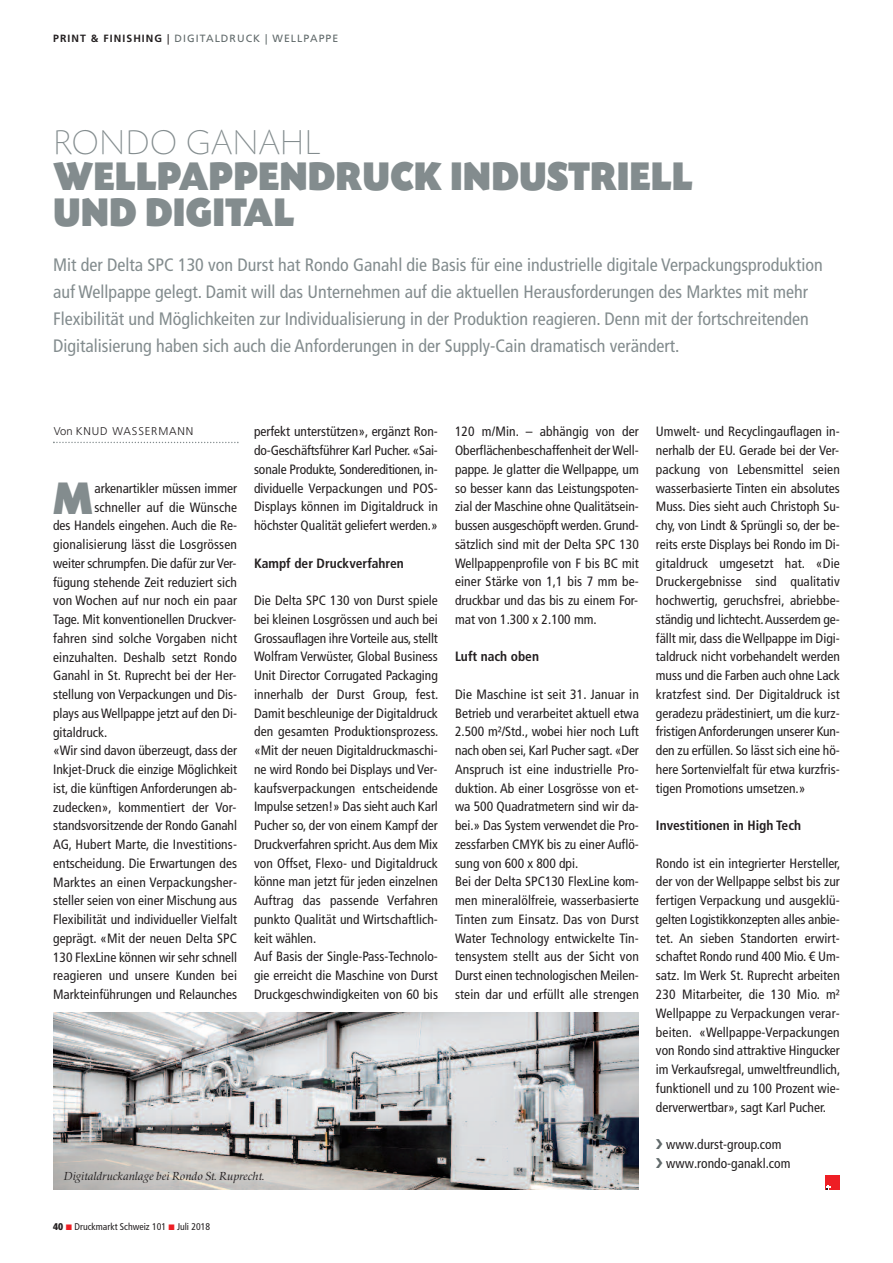
<style>
.page{position:relative;width:893px;height:1263px;background:#fff}
.page>*{position:absolute;margin:0;border:0;box-sizing:border-box;transform-origin:0 0}
.t1{font:48px "Today SB Ultra";color:#838c8e;scale:.9 1}
.t2{font:42px/36px "Today SB Ultra";color:#838c8e;scale:.9 1}
.t3{font:300 expanded 36px "Today SB";color:#838c8e}
.t4{font:condensed 18px/27px "Frutiger LT Std";color:#838c8e}
.t5{font:condensed 13.5px/18.8px "Frutiger LT Std";color:#231f20;text-align:justify}
.t6{font:700 condensed 13.5px "Frutiger LT Std";color:#231f20}
.t7{font:condensed 13.5px/18.8px "Frutiger";color:#231f20}
.t8{font:italic 12px "Zapf Renais SB";color:#231f20}
.t9{font:300 11.25px "Frutiger LT Std";letter-spacing:.075em;color:#231f20}
.t10{font:10.5px "Frutiger LT Std";letter-spacing:.1em;color:#60696a}
.t11{font:condensed 9.75px "Frutiger";color:#231f20}
.s1{font-weight:700;color:#231f20}
.s2{color:#231f20}
.s3{font-weight:900}
.s4{font-family:"Frutiger LT Std"}
</style>
<div class="page">
<svg style="left:53px;top:442px;width:186px;height:1px"></svg>
<img style="left:53px;top:1012px;width:586px;height:177px">
<div style="left:826px;top:1175px;width:14px;height:14px;background:#ee1e24"></div>
<svg style="left:826px;top:1185px;width:4px;height:4px"></svg>
<p class="t10" style="left:53px;top:34px;width:287px"><span class="s1">PRINT &amp; FINISHING</span> <span class="s2">|</span> DIGITALDRUCK | WELLPAPPE</p>
<h3 class="t3" style="left:53px;top:121px;width:269px">RONDO GANAHL</h3>
<h2 class="t2" style="left:53px;top:158px;width:712px">WELLPAPPENDRUCK INDUSTRIELL<br>UND DIGITAL</h2>
<p class="t4" style="left:53px;top:253px;width:771px">Mit der Delta SPC 130 von Durst hat Rondo Ganahl die Basis für eine industrielle digitale Verpackungsproduktion auf Wellpappe gelegt. Damit will das Unternehmen auf die aktuellen Herausforderungen des Marktes mit mehr Flexibilität und Möglichkeiten zur Individualisierung in der Produktion reagieren. Denn mit der fortschreitenden Digitalisierung haben sich auch die Anforderungen in der Supply-Cain dramatisch verändert.</p>
<p class="t9" style="left:54px;top:426px;width:141px">Von KNUD WASSERMANN</p>
<p class="t5" style="left:94px;top:480px;width:144px">arkenartikler müssen immer</p>
<p class="t5" style="left:94px;top:498px;width:144px">schneller auf die Wünsche</p>
<p class="t5" style="left:53px;top:517px;width:185px">des Handels eingehen. Auch die Re-</p>
<p class="t5" style="left:53px;top:536px;width:185px">gionalisierung lässt die Losgrössen</p>
<p class="t5" style="left:53px;top:555px;width:185px">weiter schrumpfen. Die dafür zur Ver-</p>
<p class="t5" style="left:53px;top:573px;width:185px">fügung stehende Zeit reduziert sich</p>
<p class="t5" style="left:53px;top:592px;width:185px">von Wochen auf nur noch ein paar</p>
<p class="t5" style="left:53px;top:611px;width:185px">Tage. Mit konventionellen Druckver-</p>
<p class="t5" style="left:53px;top:630px;width:185px">fahren sind solche Vorgaben nicht</p>
<p class="t5" style="left:53px;top:648px;width:185px">einzuhalten. Deshalb setzt Rondo</p>
<p class="t5" style="left:53px;top:667px;width:185px">Ganahl in St. Ruprecht bei der Her-</p>
<p class="t5" style="left:53px;top:686px;width:185px">stellung von Verpackungen und Dis-</p>
<p class="t5" style="left:53px;top:705px;width:185px">plays ausWellpappe jetzt auf den Di-</p>
<p class="t5" style="left:53px;top:723px;width:56px">gitaldruck.</p>
<p class="t5" style="left:53px;top:742px;width:185px">«Wir sind davon überzeugt, dass der</p>
<p class="t5" style="left:53px;top:761px;width:185px">Inkjet-Druck die einzige Möglichkeit</p>
<p class="t5" style="left:53px;top:780px;width:185px">ist, die künftigen Anforderungen ab-</p>
<p class="t5" style="left:53px;top:798px;width:185px">zudecken», kommentiert der Vor-</p>
<p class="t5" style="left:53px;top:817px;width:185px">standsvorsitzende der Rondo Ganahl</p>
<p class="t5" style="left:53px;top:836px;width:185px">AG, Hubert Marte, die Investitions-</p>
<p class="t5" style="left:53px;top:855px;width:185px">entscheidung. Die Erwartungen des</p>
<p class="t5" style="left:53px;top:873px;width:185px">Marktes an einen Verpackungsher-</p>
<p class="t5" style="left:53px;top:892px;width:185px">steller seien von einer Mischung aus</p>
<p class="t5" style="left:53px;top:911px;width:185px">Flexibilität und individueller Vielfalt</p>
<p class="t5" style="left:53px;top:930px;width:185px">geprägt. «Mit der neuen Delta SPC</p>
<p class="t5" style="left:53px;top:948px;width:185px">130 FlexLine können wir sehr schnell</p>
<p class="t5" style="left:53px;top:967px;width:185px">reagieren und unsere Kunden bei</p>
<p class="t5" style="left:53px;top:986px;width:185px">Markteinführungen und Relaunches</p>
<h1 class="t1" style="left:53px;top:469px;width:45px">M</h1>
<p class="t5" style="left:254px;top:423px;width:185px">perfekt unterstützen», ergänzt Ron&shy;do-Geschäftsführer Karl Pucher. «Sai&shy;sonale Produkte, Sondereditionen, in&shy;dividuelle Verpackungen und POS-Displays können im Digitaldruck in höchster Qualität geliefert werden.»</p>
<p class="t6" style="left:254px;top:557px;width:151px">Kampf der Druckverfahren</p>
<p class="t5" style="left:254px;top:592px;width:186px;text-align:left">Die Delta SPC 130 von Durst spiele bei kleinen Losgrössen und auch bei Grossauflagen ihre Vorteile aus, stellt Wolfram Verwüster, Global Business Unit Director Corrugated Packaging innerhalb der Durst Group, fest.<br>Damit beschleunige der Digitaldruck den gesamten Produktionsprozess. «Mit der neuen Digitaldruckmaschi&shy;ne wird Rondo bei Displays und Ver&shy;kaufsverpackungen entscheidende Impulse setzen!» Das sieht auch Karl Pucher so, der von einem Kampf der Druckverfahren spricht.Aus dem Mix von Offset, Flexo- und Digitaldruck könne man jetzt für jeden einzelnen Auftrag das passende Verfahren punkto Qualität und Wirtschaftlich&shy;keit wählen.<br>Auf Basis der Single-Pass-Technolo&shy;gie erreicht die Maschine von Durst Druckgeschwindigkeiten von 60 bis</p>
<p class="t5" style="left:455px;top:423px;width:185px">120 m/Min. – abhängig von der Oberflächenbeschaffenheit derWell&shy;pappe. Je glatter die Wellpappe, um so besser kann das Leistungspoten&shy;zial der Maschine ohne Qualitätsein&shy;bussen ausgeschöpft werden. Grund&shy;sätzlich sind mit der Delta SPC 130<br>Wellpappenprofile von F bis BC mit einer Stärke von 1,1 bis 7 mm be&shy;druckbar und das bis zu einem For&shy;mat von 1.300 x 2.100 mm.</p>
<p class="t6" style="left:455px;top:651px;width:86px">Luft nach oben</p>
<p class="t5" style="left:455px;top:686px;width:185px;text-align:left">Die Maschine ist seit 31. Januar in Betrieb und verarbeitet aktuell etwa 2.500 m²/Std., wobei hier noch Luft nach oben sei, Karl Pucher sagt. «Der Anspruch ist eine industrielle Pro&shy;duktion. Ab einer Losgrösse von et&shy;wa 500 Quadratmetern sind wir da&shy;bei.» Das System verwendet die Pro&shy;zessfarben CMYK bis zu einer Auflö&shy;sung von 600 x 800 dpi.<br>Bei der Delta SPC130 FlexLine kom&shy;men mineralölfreie, wasserbasierte Tinten zum Einsatz. Das von Durst Water Technology entwickelte Tin&shy;tensystem stellt aus der Sicht von Durst einen technologischen Meilen&shy;stein dar und erfüllt alle strengen</p>
<p class="t8" style="left:64px;top:1169px;width:202px">Digitaldruckanlage bei Rondo St. Ruprecht.</p>
<p class="t11" style="left:53px;top:1222px;width:159px"><span class="s3">40</span> Druckmarkt Schweiz 101 Juli 2018</p>
<p class="t5" style="left:656px;top:423px;width:185px">Umwelt- und Recyclingauflagen in&shy;nerhalb der EU. Gerade bei der Ver&shy;packung von Lebensmittel seien wasserbasierte Tinten ein absolutes Muss. Dies sieht auch Christoph Su&shy;chy, von Lindt &amp; Sprüngli so, der be&shy;reits erste Displays bei Rondo im Di&shy;gitaldruck umgesetzt hat. «Die Druckergebnisse sind qualitativ hochwertig, geruchsfrei, abriebbe&shy;ständig und lichtecht.Ausserdem ge&shy;fällt mir, dass dieWellpappe im Digi&shy;taldruck nicht vorbehandelt werden muss und die Farben auch ohne Lack kratzfest sind. Der Digitaldruck ist geradezu prädestiniert, um die kurz&shy;fristigenAnforderungen unserer Kun&shy;den zu erfüllen. So lässt sich eine hö&shy;here Sortenvielfalt für etwa kurzfris&shy;tigen Promotions umsetzen.»</p>
<p class="t6" style="left:656px;top:820px;width:147px">Investitionen in High Tech</p>
<p class="t5" style="left:656px;top:855px;width:186px">Rondo ist ein integrierter Hersteller, der von der Wellpappe selbst bis zur fertigen Verpackung und ausgeklü&shy;gelten Logistikkonzepten alles anbie&shy;tet. An sieben Standorten erwirt&shy;schaftet Rondo rund 400 Mio. € Um&shy;satz. Im Werk St. Ruprecht arbeiten 230 Mitarbeiter, die 130 Mio. m²<br>Wellpappe zu Verpackungen verar&shy;beiten. «Wellpappe-Verpackungen von Rondo sind attraktive Hingucker im Verkaufsregal, umweltfreundlich, funktionell und zu 100 Prozent wie&shy;derverwertbar», sagt Karl Pucher.</p>
<p class="t7" style="left:666px;top:1136px;width:126px"><span class="s4">www</span>.durst-group.com <span class="s4">www</span>.rondo-ganakl.com</p>
</div>
